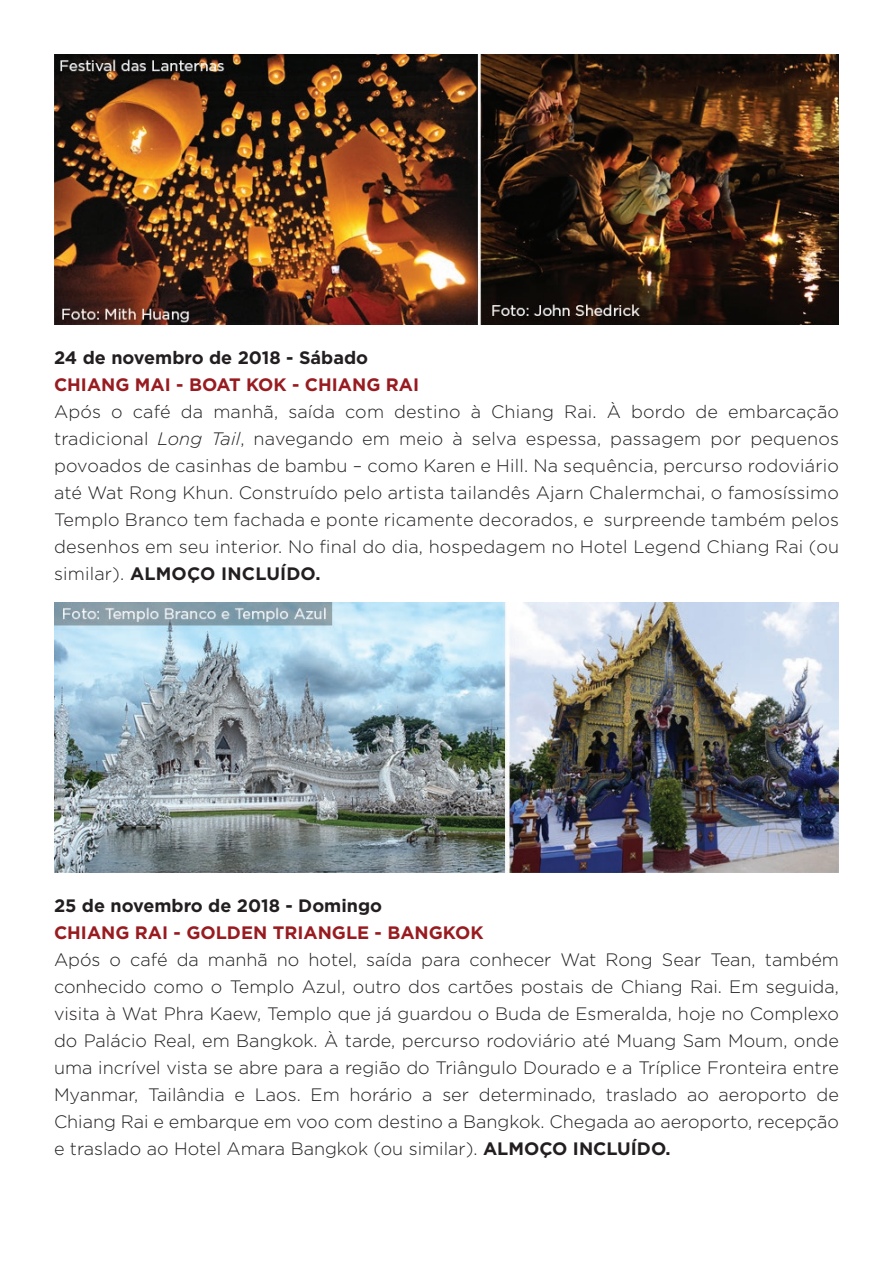
<style>
.page{position:relative;width:893px;height:1263px;background:#fff}
.page>*{position:absolute;margin:0;border:0;box-sizing:border-box;transform-origin:0 0}
.t1{font:300 18px/27px "Gotham";color:#231f20;text-align:justify}
.t2{font:700 18px "Gotham";color:#981b20}
.t3{font:700 18px "Gotham";color:#231f20}
.s1{font-style:italic}
.s2{font-weight:700}
</style>
<div class="page">
<img style="left:54px;top:54px;width:785px;height:270px">
<img style="left:54px;top:603px;width:785px;height:270px">
<p class="t3" style="left:54px;top:346px;width:316px">24 de novembro de 2018 - Sábado</p>
<p class="t2" style="left:54px;top:373px;width:367px">CHIANG MAI - BOAT KOK - CHIANG RAI</p>
<p class="t1" style="left:54px;top:398px;width:786px">Após o café da manhã, saída com destino à Chiang Rai. À bordo de embarcação tradicional <span class="s1">Long Tail</span>, navegando em meio à selva espessa, passagem por pequenos povoados de casinhas de bambu – como Karen e Hill. Na sequência, percurso rodoviário até Wat Rong Khun. Construído pelo artista tailandês Ajarn Chalermchai, o famosíssimo Templo Branco tem fachada e ponte ricamente decorados, e surpreende também pelos desenhos em seu interior. No final do dia, hospedagem no Hotel Legend Chiang Rai (ou similar). <span class="s2">ALMOÇO INCLUÍDO.</span></p>
<p class="t3" style="left:54px;top:893px;width:330px">25 de novembro de 2018 - Domingo</p>
<p class="t2" style="left:54px;top:920px;width:431px">CHIANG RAI - GOLDEN TRIANGLE - BANGKOK</p>
<p class="t1" style="left:54px;top:945px;width:786px">Após o café da manhã no hotel, saída para conhecer Wat Rong Sear Tean, também conhecido como o Templo Azul, outro dos cartões postais de Chiang Rai. Em seguida, visita à Wat Phra Kaew, Templo que já guardou o Buda de Esmeralda, hoje no Complexo do Palácio Real, em Bangkok. À tarde, percurso rodoviário até Muang Sam Moum, onde uma incrível vista se abre para a região do Triângulo Dourado e a Tríplice Fronteira entre Myanmar, Tailândia e Laos. Em horário a ser determinado, traslado ao aeroporto de Chiang Rai e embarque em voo com destino a Bangkok. Chegada ao aeroporto, recepção e traslado ao Hotel Amara Bangkok (ou similar). <span class="s2">ALMOÇO INCLUÍDO.</span></p>
</div>
